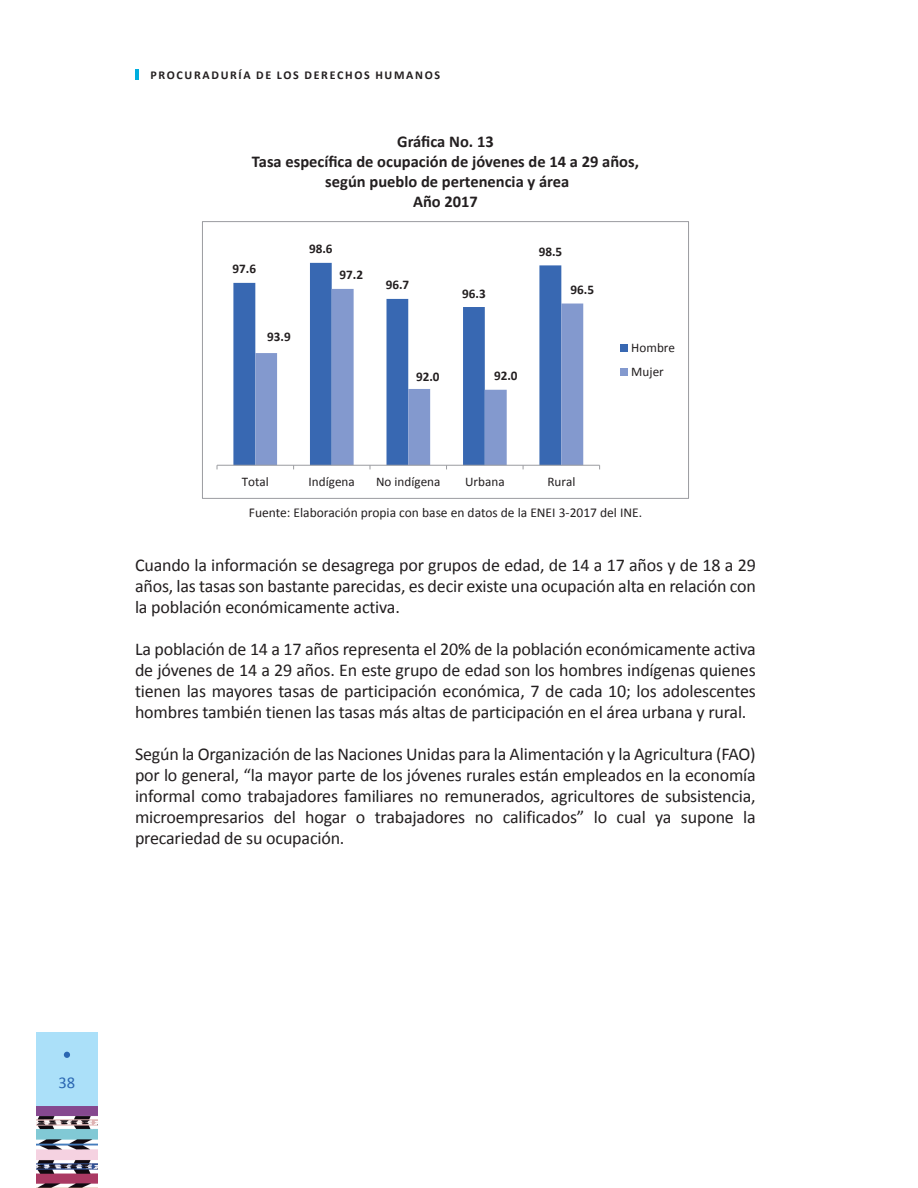
<style>
.page{position:relative;width:918px;height:1188px;background:#fff}
.page>*{position:absolute;margin:0;border:0;box-sizing:border-box;transform-origin:0 0}
.t1{font:18px/21px "Calibri";letter-spacing:-.01em;color:#231f20;text-align:justify}
.t2{font:700 16.5px/19.8px "Calibri";color:#231f20;text-align:center}
.t3{font:16.5px "Calibri";color:#2b67b2}
.t4{font:13.5px "Calibri";color:#231f20}
.t5{font:13.2px/24px "Calibri";color:#231f20}
.t6{font:700 13.2px "Calibri";color:#231f20}
.t7{font:700 12px "Calibri";letter-spacing:.14em;color:#231f20}
</style>
<div class="page">
<img style="left:36px;top:1032px;width:62px;height:156px">
<svg style="left:64px;top:1052px;width:6px;height:6px"></svg>
<svg style="left:135px;top:70px;width:3px;height:10px"></svg>
<svg style="left:233px;top:263px;width:328px;height:202px"></svg>
<svg style="left:255px;top:289px;width:328px;height:176px"></svg>
<hr style="left:217px;top:465px;width:383px;height:1px;background:#9b9ca0">
<div style="left:621px;top:344px;width:7px;height:8px;background:#3868b2"></div>
<div style="left:621px;top:368px;width:7px;height:8px;background:#8399ce"></div>
<div style="left:202px;top:221px;width:487px;height:278px;border:1px solid #9b9ca0"></div>
<p class="t7" style="left:150px;top:68px;width:291px">PROCURADURÍA DE LOS DERECHOS HUMANOS</p>
<p class="t2" style="left:252px;top:131px;width:389px">Gráfica No. 13<br>Tasa específica de ocupación de jóvenes de 14 a 29 años, según pueblo de pertenencia y área<br>Año 2017</p>
<p class="t6" style="left:233px;top:261px;width:25px">97.6</p>
<p class="t6" style="left:309px;top:241px;width:25px">98.6</p>
<p class="t6" style="left:340px;top:267px;width:25px">97.2</p>
<p class="t6" style="left:267px;top:328px;width:25px">93.9</p>
<p class="t6" style="left:386px;top:277px;width:25px">96.7</p>
<p class="t6" style="left:462px;top:285px;width:25px">96.3</p>
<p class="t6" style="left:539px;top:243px;width:25px">98.5</p>
<p class="t6" style="left:571px;top:281px;width:25px">96.5</p>
<p class="t6" style="left:416px;top:368px;width:25px">92.0</p>
<p class="t6" style="left:494px;top:368px;width:25px">92.0</p>
<p class="t5" style="left:242px;top:470px;width:29px">Total</p>
<p class="t5" style="left:309px;top:470px;width:48px">Indígena</p>
<p class="t5" style="left:376px;top:470px;width:66px">No indígena</p>
<p class="t5" style="left:465px;top:470px;width:41px">Urbana</p>
<p class="t5" style="left:547px;top:470px;width:30px">Rural</p>
<p class="t5" style="left:631px;top:335px;width:45px">Hombre<br>Mujer</p>
<p class="t4" style="left:249px;top:504px;width:395px">Fuente: Elaboración propia con base en datos de la ENEI 3-2017 del INE.</p>
<p class="t1" style="left:135px;top:554px;width:622px">Cuando la información se desagrega por grupos de edad, de 14 a 17 años y de 18 a 29 años, las tasas son bastante parecidas, es decir existe una ocupación alta en relación con la población económicamente activa.</p>
<p class="t1" style="left:135px;top:638px;width:622px">La población de 14 a 17 años representa el 20% de la población económicamente activa de jóvenes de 14 a 29 años. En este grupo de edad son los hombres indígenas quienes tienen las mayores tasas de participación económica, 7 de cada 10; los adolescentes hombres también tienen las tasas más altas de participación en el área urbana y rural.</p>
<p class="t1" style="left:135px;top:743px;width:622px">Según la Organización de las Naciones Unidas para la Alimentación y la Agricultura (FAO) por lo general, “la mayor parte de los jóvenes rurales están empleados en la economía informal como trabajadores familiares no remunerados, agricultores de subsistencia, microempresarios del hogar o trabajadores no calificados” lo cual ya supone la precariedad de su ocupación.</p>
<p class="t3" style="left:59px;top:1072px;width:18px">38</p>
</div>
